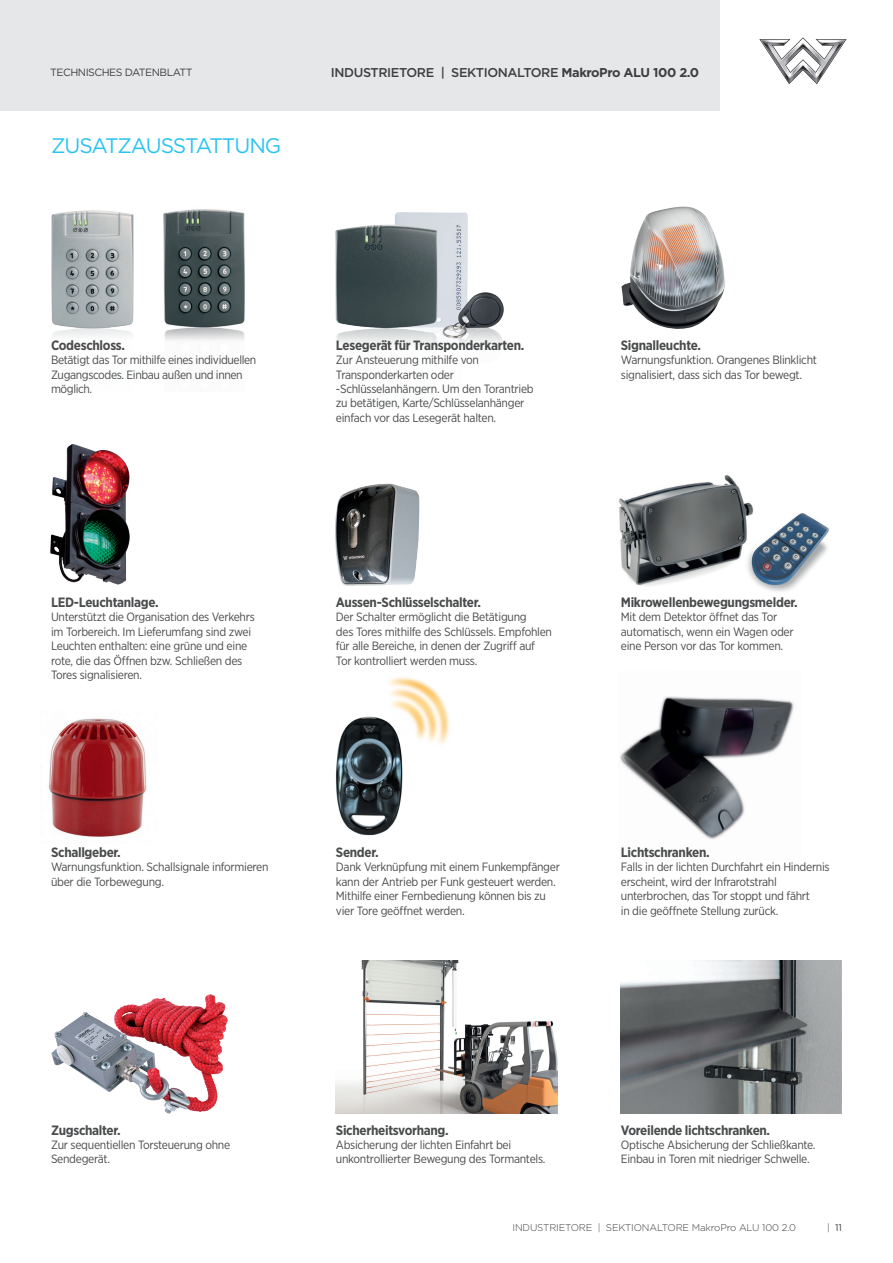
<style>
.page{position:relative;width:893px;height:1263px;background:#fff}
.page>*{position:absolute;margin:0;border:0;box-sizing:border-box;transform-origin:0 0}
.t1{font:21px "Gotham";letter-spacing:-.055em;color:#29c3f0}
.t2{font:700 13.5px "Gotham Narrow";letter-spacing:-.025em;color:#4a4b4c}
.t3{font:500 12.75px "Gotham";letter-spacing:-.03em;color:#3e3e3f}
.t4{font:12px/14.4px "Gotham Narrow";letter-spacing:-.025em;color:#4a4b4c}
.t5{font:10.5px "Gotham";letter-spacing:-.045em;color:#3e3e3f}
.t6{font:300 9.75px "Gotham";letter-spacing:-.015em;color:#3e3e3f}
.t7{font:9.75px "Gotham";color:#3e3e3f}
.s1{font-weight:700}
.s2{font-weight:300}
</style>
<div class="page">
<div style="left:0;top:0;width:721px;height:111px;background:#e6e7e9"></div>
<svg style="left:759px;top:37px;width:88px;height:47px"></svg>
<img style="left:621px;top:960px;width:221px;height:153px">
<img style="left:620px;top:696px;width:174px;height:144px">
<img style="left:619px;top:475px;width:210px;height:117px">
<img style="left:335px;top:212px;width:169px;height:132px">
<img style="left:163px;top:209px;width:82px;height:132px">
<img style="left:51px;top:210px;width:83px;height:126px">
<img style="left:335px;top:484px;width:85px;height:102px">
<img style="left:51px;top:994px;width:177px;height:119px">
<img style="left:335px;top:677px;width:115px;height:159px">
<img style="left:621px;top:206px;width:104px;height:123px">
<img style="left:50px;top:444px;width:80px;height:141px">
<img style="left:48px;top:718px;width:99px;height:119px">
<img style="left:336px;top:960px;width:221px;height:153px">
<p class="t5" style="left:50px;top:66px;width:144px">TECHNISCHES DATENBLATT</p>
<p class="t3" style="left:331px;top:65px;width:370px">INDUSTRIETORE | SEKTIONALTORE <span class="s1">MakroPro ALU 100 2.0</span></p>
<h1 class="t1" style="left:51px;top:132px;width:232px">ZUSATZAUSSTATTUNG</h1>
<p class="t2" style="left:51px;top:336px;width:76px">Codeschloss.</p>
<p class="t4" style="left:51px;top:352px;width:207px">Betätigt das Tor mithilfe eines individuellen<br>Zugangscodes. Einbau außen und innen möglich.</p>
<p class="t2" style="left:336px;top:336px;width:190px">Lesegerät für Transponderkarten.</p>
<p class="t4" style="left:336px;top:352px;width:199px">Zur Ansteuerung mithilfe von Transponderkarten oder -Schlüsselanhängern. Um den Torantrieb zu betätigen, Karte/Schlüsselanhänger einfach vor das Lesegerät halten.</p>
<p class="t2" style="left:621px;top:336px;width:82px">Signalleuchte.</p>
<p class="t4" style="left:621px;top:352px;width:198px">Warnungsfunktion. Orangenes Blinklicht signalisiert, dass sich das Tor bewegt.</p>
<p class="t2" style="left:51px;top:594px;width:109px">LED-Leuchtanlage.</p>
<p class="t4" style="left:51px;top:610px;width:205px">Unterstützt die Organisation des Verkehrs im Torbereich. Im Lieferumfang sind zwei Leuchten enthalten: eine grüne und eine rote, die das Öffnen bzw. Schließen des Tores signalisieren.</p>
<p class="t2" style="left:51px;top:844px;width:71px">Schallgeber.</p>
<p class="t4" style="left:51px;top:860px;width:219px">Warnungsfunktion. Schallsignale informieren über die Torbewegung.</p>
<p class="t2" style="left:336px;top:594px;width:146px">Aussen-Schlüsselschalter.</p>
<p class="t4" style="left:336px;top:610px;width:218px">Der Schalter ermöglicht die Betätigung<br>des Tores mithilfe des Schlüssels. Empfohlen für alle Bereiche, in denen der Zugriff auf Tor kontrolliert werden muss.</p>
<p class="t2" style="left:621px;top:594px;width:178px">Mikrowellenbewegungsmelder.</p>
<p class="t4" style="left:621px;top:610px;width:174px">Mit dem Detektor öffnet das Tor automatisch, wenn ein Wagen oder eine Person vor das Tor kommen.</p>
<p class="t2" style="left:336px;top:844px;width:44px">Sender.</p>
<p class="t4" style="left:336px;top:860px;width:225px">Dank Verknüpfung mit einem Funkempfänger kann der Antrieb per Funk gesteuert werden.<br>Mithilfe einer Fernbedienung können bis zu vier Tore geöffnet werden.</p>
<p class="t2" style="left:621px;top:844px;width:90px">Lichtschranken.</p>
<p class="t4" style="left:621px;top:860px;width:210px">Falls in der lichten Durchfahrt ein Hindernis erscheint, wird der Infrarotstrahl unterbrochen, das Tor stoppt und fährt<br>in die geöffnete Stellung zurück.</p>
<p class="t2" style="left:51px;top:1121px;width:71px">Zugschalter.</p>
<p class="t4" style="left:51px;top:1137px;width:181px">Zur sequentiellen Torsteuerung ohne<br>Sendegerät.</p>
<p class="t2" style="left:336px;top:1121px;width:114px">Sicherheitsvorhang.</p>
<p class="t4" style="left:336px;top:1137px;width:211px">Absicherung der lichten Einfahrt bei unkontrollierter Bewegung des Tormantels.</p>
<p class="t2" style="left:621px;top:1121px;width:151px">Voreilende lichtschranken.</p>
<p class="t4" style="left:621px;top:1137px;width:196px">Optische Absicherung der Schließkante.<br>Einbau in Toren mit niedriger Schwelle.</p>
<p class="t6" style="left:512px;top:1221px;width:285px">INDUSTRIETORE | SEKTIONALTORE MakroPro ALU 100 2.0</p>
<p class="t7" style="left:827px;top:1221px;width:16px"><span class="s2">|</span> 11</p>
</div>
